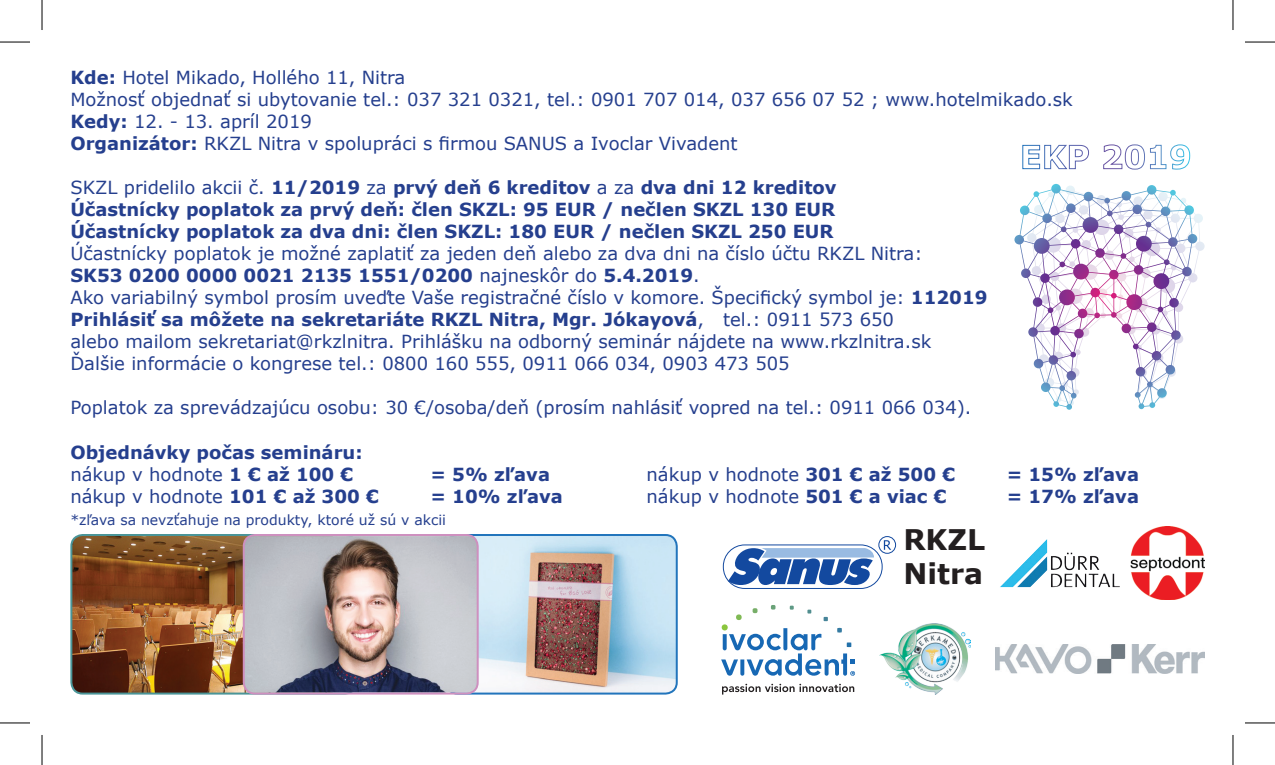
<style>
.page{position:relative;width:1275px;height:765px;background:#fff}
.page>*{position:absolute;margin:0;border:0;box-sizing:border-box;transform-origin:0 0}
.t1{font:700 28.4px "Verdana";color:#231f20}
.t2{font:18px "Verdana";color:#253f8e}
.t3{font:700 18px "Verdana";color:#253f8e}
.t4{font:14px "Verdana";color:#253f8e}
.s1{font-weight:700}
.s2{font-weight:400}
</style>
<div class="page">
<img style="left:73px;top:537px;width:171px;height:156px">
<div style="left:70px;top:534px;width:287px;height:160px;border:2px solid #4a9598;border-radius:11px"></div>
<img style="left:478px;top:535px;width:199px;height:158px">
<div style="left:445px;top:534px;width:233px;height:160px;border:2px solid #2275bc;border-radius:11px"></div>
<svg style="left:721px;top:605px;width:134px;height:70px"></svg>
<svg style="left:722px;top:683px;width:132px;height:11px"></svg>
<img style="left:1130px;top:526px;width:74px;height:73px">
<div style="left:723px;top:544px;width:159px;height:44px;border:1px solid #13499f;border-radius:21px"></div>
<svg style="left:728px;top:548px;width:146px;height:37px"></svg>
<svg style="left:884px;top:540px;width:7px;height:9px"></svg>
<div style="left:878px;top:536px;width:18px;height:17px;border:1px solid #13499f;border-radius:50%"></div>
<img style="left:244px;top:536px;width:234px;height:156px">
<div style="left:243px;top:534px;width:236px;height:160px;border:2px solid #ce90bf;border-radius:11px"></div>
<img style="left:995px;top:644px;width:209px;height:29px">
<img style="left:879px;top:623px;width:92px;height:71px">
<svg style="left:1014px;top:185px;width:183px;height:224px"></svg>
<svg style="left:1022px;top:144px;width:67px;height:26px"></svg>
<svg style="left:1103px;top:144px;width:87px;height:26px"></svg>
<img style="left:1000px;top:539px;width:119px;height:48px">
<hr style="left:0;top:42px;width:30px;height:1px;background:#000">
<hr style="left:1245px;top:42px;width:30px;height:1px;background:#000">
<hr style="left:0;top:722px;width:30px;height:1px;background:#000">
<hr style="left:1245px;top:722px;width:30px;height:1px;background:#000">
<hr style="left:42px;top:0;width:1px;height:30px;background:#000">
<hr style="left:42px;top:734px;width:1px;height:30px;background:#000">
<hr style="left:1232px;top:0;width:1px;height:30px;background:#000">
<hr style="left:1232px;top:734px;width:1px;height:30px;background:#000">
<p class="t2" style="left:70px;top:65px;width:336px"><span class="s1">Kde:</span> Hotel Mikado, Hollého 11, Nitra</p>
<p class="t2" style="left:70px;top:87px;width:1004px">Možnosť objednať si ubytovanie tel.: 037 321 0321, tel.: 0901 707 014, 037 656 07 52 ; www.hotelmikado.sk</p>
<p class="t2" style="left:70px;top:109px;width:243px"><span class="s1">Kedy:</span> 12. - 13. apríl 2019</p>
<p class="t2" style="left:70px;top:131px;width:669px"><span class="s1">Organizátor:</span> RKZL Nitra v spolupráci s firmou SANUS a Ivoclar Vivadent</p>
<p class="t3" style="left:70px;top:175px;width:768px"><span class="s2">SKZL pridelilo akcii č.</span> 11/2019 <span class="s2">za</span> prvý deň 6 kreditov <span class="s2">a za</span> dva dni 12 kreditov</p>
<p class="t3" style="left:70px;top:197px;width:766px">Účastnícky poplatok za prvý deň: člen SKZL: 95 EUR / nečlen SKZL 130 EUR</p>
<p class="t3" style="left:70px;top:219px;width:765px">Účastnícky poplatok za dva dni: člen SKZL: 180 EUR / nečlen SKZL 250 EUR</p>
<p class="t2" style="left:70px;top:241px;width:853px">Účastnícky poplatok je možné zaplatiť za jeden deň alebo za dva dni na číslo účtu RKZL Nitra:</p>
<p class="t3" style="left:70px;top:263px;width:631px">SK53 0200 0000 0021 2135 1551/0200 <span class="s2">najneskôr do</span> 5.4.2019<span class="s2">.</span></p>
<p class="t2" style="left:70px;top:285px;width:919px">Ako variabilný symbol prosím uveďte Vaše registračné číslo v komore. Špecifický symbol je: <span class="s1">112019</span></p>
<p class="t3" style="left:70px;top:307px;width:825px">Prihlásiť sa môžete na sekretariáte RKZL Nitra, Mgr. Jókayová<span class="s2">, tel.: 0911 573 650</span></p>
<p class="t2" style="left:70px;top:329px;width:862px">alebo mailom sekretariat@rkzlnitra. Prihlášku na odborný seminár nájdete na www.rkzlnitra.sk</p>
<p class="t2" style="left:70px;top:351px;width:721px">Ďalšie informácie o kongrese tel.: 0800 160 555, 0911 066 034, 0903 473 505</p>
<p class="t2" style="left:70px;top:395px;width:902px">Poplatok za sprevádzajúcu osobu: 30 €/osoba/deň (prosím nahlásiť vopred na tel.: 0911 066 034).</p>
<p class="t3" style="left:70px;top:439px;width:294px">Objednávky počas semináru:</p>
<p class="t2" style="left:70px;top:461px;width:284px">nákup v hodnote <span class="s1">1 € až 100 €</span></p>
<p class="t3" style="left:430px;top:461px;width:121px">= 5% zľava</p>
<p class="t2" style="left:646px;top:461px;width:310px">nákup v hodnote <span class="s1">301 € až 500 €</span></p>
<p class="t3" style="left:1006px;top:461px;width:134px">= 15% zľava</p>
<p class="t2" style="left:70px;top:483px;width:310px">nákup v hodnote <span class="s1">101 € až 300 €</span></p>
<p class="t3" style="left:430px;top:483px;width:134px">= 10% zľava</p>
<p class="t2" style="left:646px;top:483px;width:301px">nákup v hodnote <span class="s1">501 € a viac €</span></p>
<p class="t3" style="left:1006px;top:483px;width:134px">= 17% zľava</p>
<p class="t4" style="left:70px;top:509px;width:377px">*zľava sa nevzťahuje na produkty, ktoré už sú v akcii</p>
<p class="t1" style="left:903px;top:519px;width:83px">RKZL</p>
<p class="t1" style="left:903px;top:553px;width:81px">Nitra</p>
</div>
